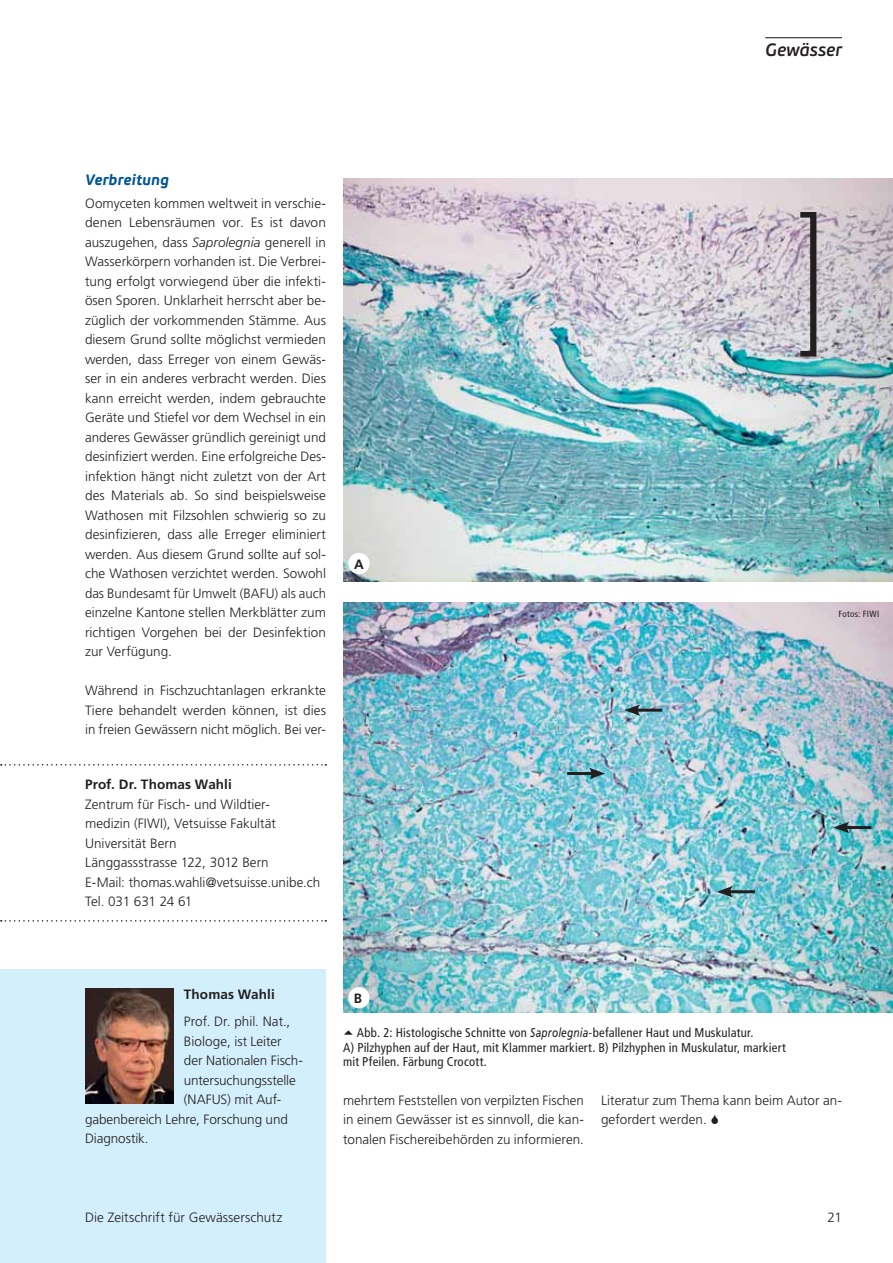
<style>
.page{position:relative;width:893px;height:1263px;background:#fff}
.page>*{position:absolute;margin:0;border:0;box-sizing:border-box;transform-origin:0 0}
.t1{font:italic 600 18px "PF Beau Sans Pro";letter-spacing:-.005em;color:#231f20}
.t2{font:italic 700 15px "PF Beau Sans Pro";color:#005496}
.t3{font:300 13.5px/19.5px "Frutiger LT Std";color:#231f20;text-align:justify}
.t4{font:700 13.5px "Frutiger LT Std";letter-spacing:.01em;color:#231f20}
.t5{font:condensed 12.75px/14.2px "Frutiger LT Std";letter-spacing:.015em;color:#231f20}
.t6{font:condensed 9px "Frutiger LT Std";letter-spacing:.035em;color:#231f20}
.s1{font-style:italic}
.s2{font-family:"Frutiger";font-style:italic;font-stretch:normal}
</style>
<div class="page">
<hr style="left:765px;top:37px;width:77px;height:1px;background:#231f20">
<div style="left:0;top:969px;width:326px;height:294px;background:#d4effc"></div>
<img style="left:85px;top:988px;width:88px;height:115px">
<svg style="left:1px;top:764px;width:325px;height:1px"></svg>
<svg style="left:1px;top:920px;width:325px;height:1px"></svg>
<img style="left:343px;top:179px;width:550px;height:402px">
<img style="left:343px;top:603px;width:550px;height:410px">
<div style="left:348px;top:553px;width:22px;height:21px;background:#fff;border-radius:50%"></div>
<div style="left:348px;top:987px;width:22px;height:21px;background:#fff;border-radius:50%"></div>
<hr style="left:635px;top:709px;width:27px;height:3px;background:#231f20">
<svg style="left:624px;top:704px;width:16px;height:12px"></svg>
<hr style="left:844px;top:826px;width:27px;height:3px;background:#231f20">
<svg style="left:833px;top:822px;width:16px;height:11px"></svg>
<hr style="left:727px;top:890px;width:28px;height:3px;background:#231f20">
<svg style="left:717px;top:886px;width:16px;height:11px"></svg>
<hr style="left:567px;top:772px;width:28px;height:3px;background:#231f20">
<svg style="left:589px;top:768px;width:16px;height:11px"></svg>
<svg style="left:800px;top:212px;width:16px;height:145px;background:#868085"></svg>
<h1 class="t1" style="left:765px;top:43px;width:78px">Gewässer</h1>
<p class="t2" style="left:85px;top:175px;width:85px">Verbreitung</p>
<p class="t3" style="left:85px;top:194px;width:243px">Oomyceten kommen weltweit in verschie&shy;denen Lebensräumen vor. Es ist davon auszugehen, dass <span class="s1">Saprolegnia</span> generell in Wasserkörpern vorhanden ist. Die Verbrei&shy;tung erfolgt vorwiegend über die infekti&shy;ösen Sporen. Unklarheit herrscht aber be&shy;züglich der vorkommenden Stämme. Aus diesem Grund sollte möglichst vermieden werden, dass Erreger von einem Gewäs&shy;ser in ein anderes verbracht werden. Dies kann erreicht werden, indem gebrauchte Geräte und Stiefel vor dem Wechsel in ein anderes Gewässer gründlich gereinigt und desinfiziert werden. Eine erfolgreiche Des&shy;infektion hängt nicht zuletzt von der Art des Materials ab. So sind beispielsweise Wathosen mit Filzsohlen schwierig so zu desinfizieren, dass alle Erreger eliminiert werden. Aus diesem Grund sollte auf sol&shy;che Wathosen verzichtet werden. Sowohl das Bundesamt für Umwelt (BAFU) als auch einzelne Kantone stellen Merkblätter zum richtigen Vorgehen bei der Desinfektion zur Verfügung.</p>
<p class="t3" style="left:85px;top:682px;width:242px">Während in Fischzuchtanlagen erkrankte Tiere behandelt werden können, ist dies in freien Gewässern nicht möglich. Bei ver-</p>
<p class="t4" style="left:85px;top:778px;width:148px">Prof. Dr. Thomas Wahli</p>
<p class="t3" style="left:85px;top:795px;width:237px;text-align:left">Zentrum für Fisch- und Wildtier-<br>medizin (FIWI), Vetsuisse Fakultät<br>Universität Bern<br>Länggassstrasse 122, 3012 Bern<br>E-Mail: thomas.wahli@vetsuisse.unibe.ch<br>Tel. 031 631 24 61</p>
<p class="t4" style="left:354px;top:557px;width:11px">A</p>
<p class="t6" style="left:838px;top:609px;width:42px">Fotos: FIWI</p>
<p class="t4" style="left:184px;top:987px;width:92px">Thomas Wahli</p>
<p class="t3" style="left:184px;top:1013px;width:108px">Prof. Dr. phil. Nat.,</p>
<p class="t3" style="left:184px;top:1032px;width:99px">Biologe, ist Leiter</p>
<p class="t3" style="left:184px;top:1052px;width:120px">der Nationalen Fisch-</p>
<p class="t3" style="left:184px;top:1071px;width:114px">untersuchungsstelle</p>
<p class="t3" style="left:184px;top:1091px;width:99px">(NAFUS) mit Auf-</p>
<p class="t3" style="left:85px;top:1110px;width:204px">gabenbereich Lehre, Forschung und</p>
<p class="t3" style="left:85px;top:1130px;width:65px">Diagnostik.</p>
<p class="t3" style="left:85px;top:1208px;width:199px">Die Zeitschrift für Gewässerschutz</p>
<p class="t4" style="left:354px;top:991px;width:10px">B</p>
<p class="t5" style="left:343px;top:1026px;width:444px;text-indent:14px">Abb. 2: Histologische Schnitte von <span class="s2">Saprolegnia</span>-befallener Haut und Muskulatur.<br>A) Pilzhyphen auf der Haut, mit Klammer markiert. B) Pilzhyphen in Muskulatur, markiert mit Pfeilen. Färbung Crocott.</p>
<p class="t3" style="left:343px;top:1091px;width:242px">mehrtem Feststellen von verpilzten Fischen in einem Gewässer ist es sinnvoll, die kan&shy;tonalen Fischereibehörden zu informieren.</p>
<p class="t3" style="left:601px;top:1091px;width:243px">Literatur zum Thema kann beim Autor an&shy;gefordert werden.</p>
<p class="t3" style="left:827px;top:1208px;width:16px">21</p>
</div>
